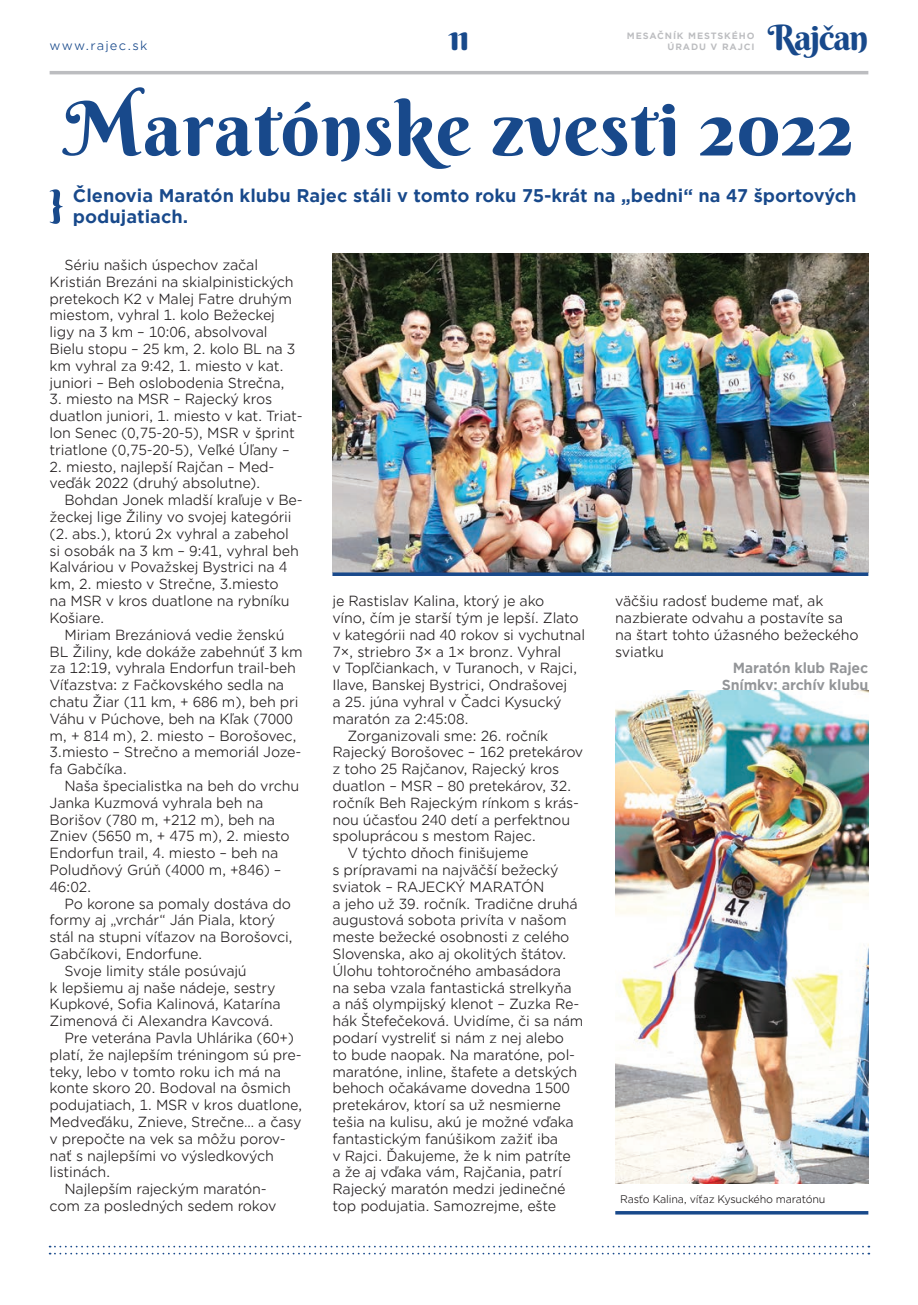
<style>
.page{position:relative;width:918px;height:1305px;background:#fff}
.page>*{position:absolute;margin:0;border:0;box-sizing:border-box;transform-origin:0 0}
.t1{font:75.25px "Berkshire Swash";letter-spacing:.02em;color:#18498b}
.t2{font:35px "Berkshire Swash";letter-spacing:-.04em;color:#18498b}
.t3{font:700 17.5px/21px "Gotham Office";color:#18498b}
.t4{font:14px/16.8px "Gotham Office";letter-spacing:-.015em;color:#231f20}
.t5{font:700 14px "Gotham Office";letter-spacing:-.015em;color:#939598}
.t6{font:12.25px "Gotham Office";letter-spacing:.1em;color:#18498b}
.t7{font:10.5px "Gotham Office";letter-spacing:-.02em;color:#231f20}
.t8{font:700 8.75px "Gotham Office";letter-spacing:.1em;color:#bcbdc0}
</style>
<div class="page">
<svg style="left:50px;top:1245px;width:819px;height:9px"></svg>
<hr style="left:50px;top:71px;width:818px;height:3px;background:#bcbdc0">
<svg style="left:50px;top:189px;width:13px;height:35px"></svg>
<img style="left:332px;top:253px;width:536px;height:319px">
<img style="left:615px;top:690px;width:253px;height:494px">
<hr style="left:615px;top:1211px;width:253px;height:3px;background:#18498b">
<svg style="left:332px;top:572px;width:536px;height:4px;background:#28528c"></svg>
<p class="t6" style="left:50px;top:37px;width:99px">www.rajec.sk</p>
<p class="t2" style="left:448px;top:15px;width:23px">11</p>
<p class="t2" style="left:767px;top:15px;width:102px">Rajčan</p>
<p class="t8" style="left:627px;top:30px;width:129px">MESAČNÍK MESTSKÉHO</p>
<p class="t8" style="left:667px;top:40px;width:88px">ÚRADU V RAJCI</p>
<p class="t1" style="left:65px;top:82px;width:790px">Maratónske zvesti 2022</p>
<p class="t3" style="left:73px;top:185px;width:785px">Členovia Maratón klubu Rajec stáli v tomto roku 75-krát na „bedni“ na 47 športových podujatiach.</p>
<p class="t4" style="left:50px;top:256px;width:247px;text-indent:15px">Sériu našich úspechov začal Kristián Brezáni na skialpinistických pretekoch K2 v Malej Fatre druhým miestom, vyhral 1. kolo Bežeckej ligy na 3 km – 10:06, absolvoval Bielu stopu – 25 km, 2. kolo BL na 3 km vyhral za 9:42, 1. miesto v kat. juniori – Beh oslobodenia Strečna,</p>
<p class="t4" style="left:50px;top:390px;width:254px">3. miesto na MSR – Rajecký kros duatlon juniori, 1. miesto v kat. Triat&shy;lon Senec (0,75-20-5), MSR v šprint triatlone (0,75-20-5), Veľké Úľany –</p>
<p class="t4" style="left:50px;top:458px;width:226px">2. miesto, najlepší Rajčan – Med&shy;veďák 2022 (druhý absolutne).</p>
<p class="t4" style="left:50px;top:491px;width:254px;text-indent:15px">Bohdan Jonek mladší kraľuje v Be&shy;žeckej lige Žiliny vo svojej kategórii (2. abs.), ktorú 2x vyhral a zabehol si osobák na 3 km – 9:41, vyhral beh<br>Kalváriou v Považskej Bystrici na 4 km, 2. miesto v Strečne, 3.miesto<br>na MSR v kros duatlone na rybníku<br>Košiare.</p>
<p class="t4" style="left:50px;top:626px;width:255px;text-indent:15px">Miriam Brezániová vedie ženskú<br>BL Žiliny, kde dokáže zabehnúť 3 km za 12:19, vyhrala Endorfun trail-beh<br>Víťazstva: z Fačkovského sedla na chatu Žiar (11 km, + 686 m), beh pri<br>Váhu v Púchove, beh na Kľak (7000 m, + 814 m), 2. miesto – Borošovec,<br>3.miesto – Strečno a memoriál Joze&shy;fa Gabčíka.</p>
<p class="t4" style="left:50px;top:777px;width:251px;text-indent:15px">Naša špecialistka na beh do vrchu<br>Janka Kuzmová vyhrala beh na<br>Borišov (780 m, +212 m), beh na<br>Zniev (5650 m, + 475 m), 2. miesto<br>Endorfun trail, 4. miesto – beh na<br>Poludňový Grúň (4000 m, +846) –<br>46:02.</p>
<p class="t4" style="left:50px;top:894px;width:245px;text-indent:15px">Po korone sa pomaly dostáva do formy aj „vrchár“ Ján Piala, ktorý stál na stupni víťazov na Borošovci,<br>Gabčíkovi, Endorfune.</p>
<p class="t4" style="left:50px;top:962px;width:233px;text-indent:15px">Svoje limity stále posúvajú<br>k lepšiemu aj naše nádeje, sestry<br>Kupkové, Sofia Kalinová, Katarína<br>Zimenová či Alexandra Kavcová.</p>
<p class="t4" style="left:50px;top:1029px;width:254px;text-indent:15px">Pre veterána Pavla Uhlárika (60+) platí, že najlepším tréningom sú pre&shy;teky, lebo v tomto roku ich má na konte skoro 20. Bodoval na ôsmich podujatiach, 1. MSR v kros duatlone,<br>Medveďáku, Znieve, Strečne… a časy v prepočte na vek sa môžu porov&shy;nať s najlepšími vo výsledkových listinách.</p>
<p class="t4" style="left:50px;top:1180px;width:228px;text-align:center">Najlepším rajeckým maratón&shy;com za posledných sedem rokov</p>
<p class="t4" style="left:615px;top:592px;width:245px">väčšiu radosť budeme mať, ak nazbierate odvahu a postavíte sa na štart tohto úžasného bežeckého sviatku</p>
<p class="t5" style="left:733px;top:658px;width:137px">Maratón klub Rajec</p>
<p class="t5" style="left:722px;top:675px;width:148px">Snímky: archív klubu</p>
<p class="t4" style="left:332px;top:592px;width:254px">je Rastislav Kalina, ktorý je ako<br>víno, čím je starší tým je lepší. Zlato v kategórii nad 40 rokov si vychutnal 7×, striebro 3× a 1× bronz. Vyhral<br>v Topľčiankach, v Turanoch, v Rajci, Ilave, Banskej Bystrici, Ondrašovej<br>a 25. júna vyhral v Čadci Kysucký maratón za 2:45:08.</p>
<p class="t4" style="left:332px;top:726px;width:252px;text-indent:15px">Zorganizovali sme: 26. ročník<br>Rajecký Borošovec – 162 pretekárov z toho 25 Rajčanov, Rajecký kros duatlon – MSR – 80 pretekárov, 32. ročník Beh Rajeckým rínkom s krás&shy;nou účasťou 240 detí a perfektnou spoluprácou s mestom Rajec.</p>
<p class="t4" style="left:332px;top:844px;width:253px;text-indent:15px">V týchto dňoch finišujeme<br>s prípravami na najväčší bežecký sviatok – RAJECKÝ MARATÓN<br>a jeho už 39. ročník. Tradične druhá augustová sobota privíta v našom meste bežecké osobnosti z celého Slovenska, ako aj okolitých štátov.<br>Úlohu tohtoročného ambasádora<br>na seba vzala fantastická strelkyňa<br>a náš olympijský klenot – Zuzka Re&shy;hák Štefečeková. Uvidíme, či sa nám podarí vystreliť si nám z nej alebo<br>to bude naopak. Na maratóne, pol&shy;maratóne, inline, štafete a detských behoch očakávame dovedna 1500 pretekárov, ktorí sa už nesmierne tešia na kulisu, akú je možné vďaka fantastickým fanúšikom zažiť iba<br>v Rajci. Ďakujeme, že k nim patríte<br>a že aj vďaka vám, Rajčania, patrí Rajecký maratón medzi jedinečné top podujatia. Samozrejme, ešte</p>
<p class="t7" style="left:620px;top:1192px;width:207px">Rasťo Kalina, víťaz Kysuckého maratónu</p>
</div>
